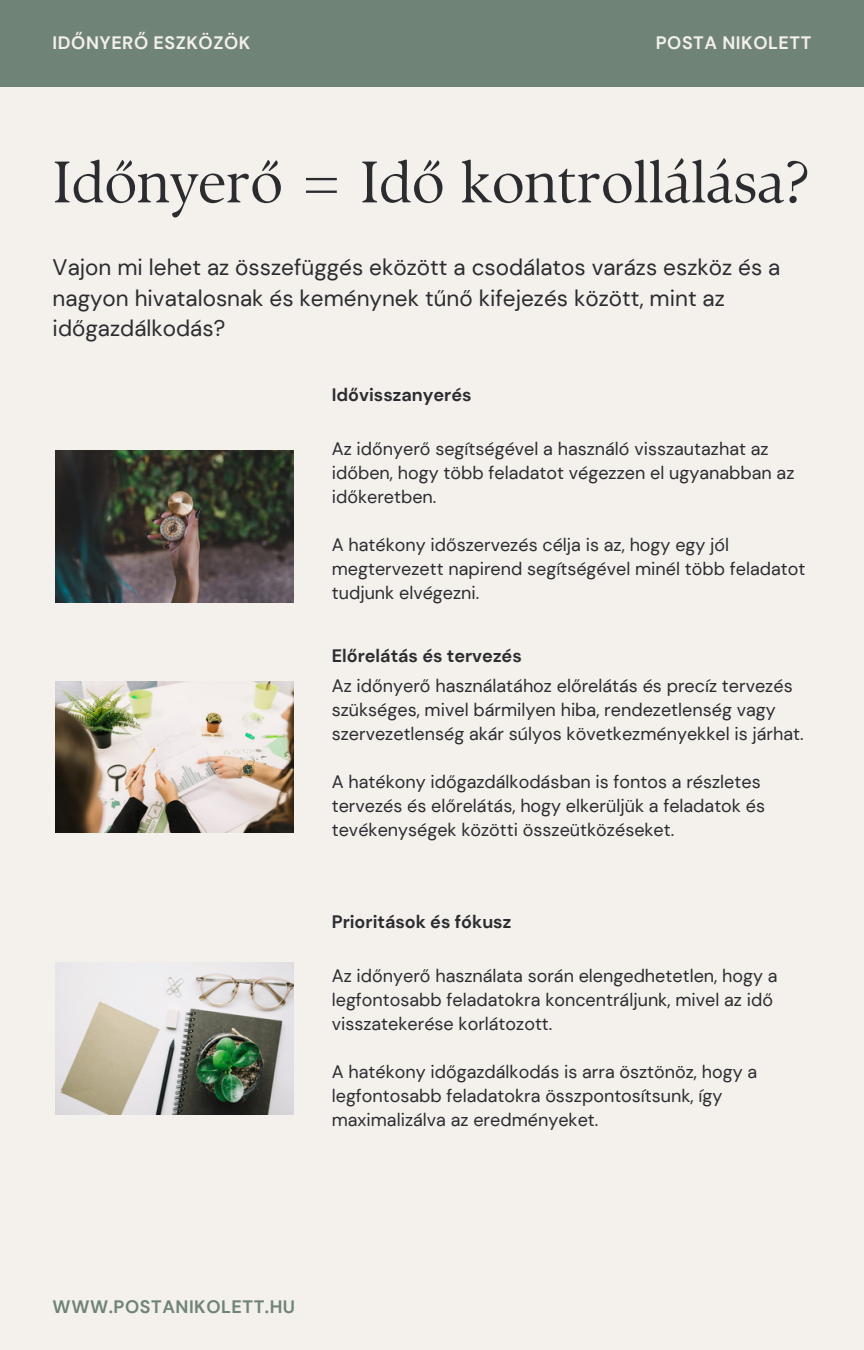
<style>
.page{position:relative;width:864px;height:1350px;background:#f4f0eb}
.page>*{position:absolute;margin:0;border:0;box-sizing:border-box;transform-origin:0 0}
.t1{font:58.5px "TY Serif D";color:#2b2c30}
.t2{font:22.5px/30.4px "DM Sans";color:#2b2c30}
.t3{font:18px/24.1px "DM Sans";color:#2b2c30}
.t4{font:700 18px "DM Sans";color:#2b2c30}
.t5{font:700 18px "DM Sans";letter-spacing:.03em;color:#f4f0eb}
.t6{font:700 18px "DM Sans";letter-spacing:.03em;color:#6f8377}
</style>
<div class="page">
<div style="left:0;top:0;width:864px;height:86px;background:#6f8377"></div>
<img style="left:55px;top:451px;width:238px;height:152px">
<img style="left:55px;top:681px;width:238px;height:152px">
<img style="left:55px;top:963px;width:238px;height:152px">
<p class="t5" style="left:53px;top:31px;width:199px">IDŐNYERŐ ESZKÖZÖK</p>
<h3 class="t5" style="left:656px;top:31px;width:157px">POSTA NIKOLETT</h3>
<h1 class="t1" style="left:53px;top:147px;width:759px">Időnyerő = Idő kontrollálása?</h1>
<h3 class="t2" style="left:53px;top:253px;width:729px">Vajon mi lehet az összefüggés eközött a csodálatos varázs eszköz és a nagyon hivatalosnak és keménynek tűnő kifejezés között, mint az időgazdálkodás?</h3>
<h2 class="t4" style="left:332px;top:383px;width:141px">Idővisszanyerés</h2>
<p class="t3" style="left:332px;top:436px;width:464px">Az időnyerő segítségével a használó visszautazhat az időben, hogy több feladatot végezzen el ugyanabban az időkeretben.</p>
<h4 class="t3" style="left:332px;top:532px;width:475px">A hatékony időszervezés célja is az, hogy egy jól megtervezett napirend segítségével minél több feladatot tudjunk elvégezni.</h4>
<h4 class="t4" style="left:332px;top:644px;width:192px">Előrelátás és tervezés</h4>
<p class="t3" style="left:332px;top:674px;width:473px">Az időnyerő használatához előrelátás és precíz tervezés szükséges, mivel bármilyen hiba, rendezetlenség vagy szervezetlenség akár súlyos következményekkel is járhat.</p>
<p class="t3" style="left:332px;top:770px;width:435px">A hatékony időgazdálkodásban is fontos a részletes tervezés és előrelátás, hogy elkerüljük a feladatok és tevékenységek közötti összeütközéseket.</p>
<p class="t4" style="left:332px;top:910px;width:181px">Prioritások és fókusz</p>
<h4 class="t3" style="left:332px;top:964px;width:447px">Az időnyerő használata során elengedhetetlen, hogy a legfontosabb feladatokra koncentráljunk, mivel az idő visszatekerése korlátozott.</h4>
<p class="t3" style="left:332px;top:1060px;width:427px">A hatékony időgazdálkodás is arra ösztönöz, hogy a legfontosabb feladatokra összpontosítsunk, így maximalizálva az eredményeket.</p>
<h3 class="t6" style="left:53px;top:1295px;width:244px">WWW.POSTANIKOLETT.HU</h3>
</div>
